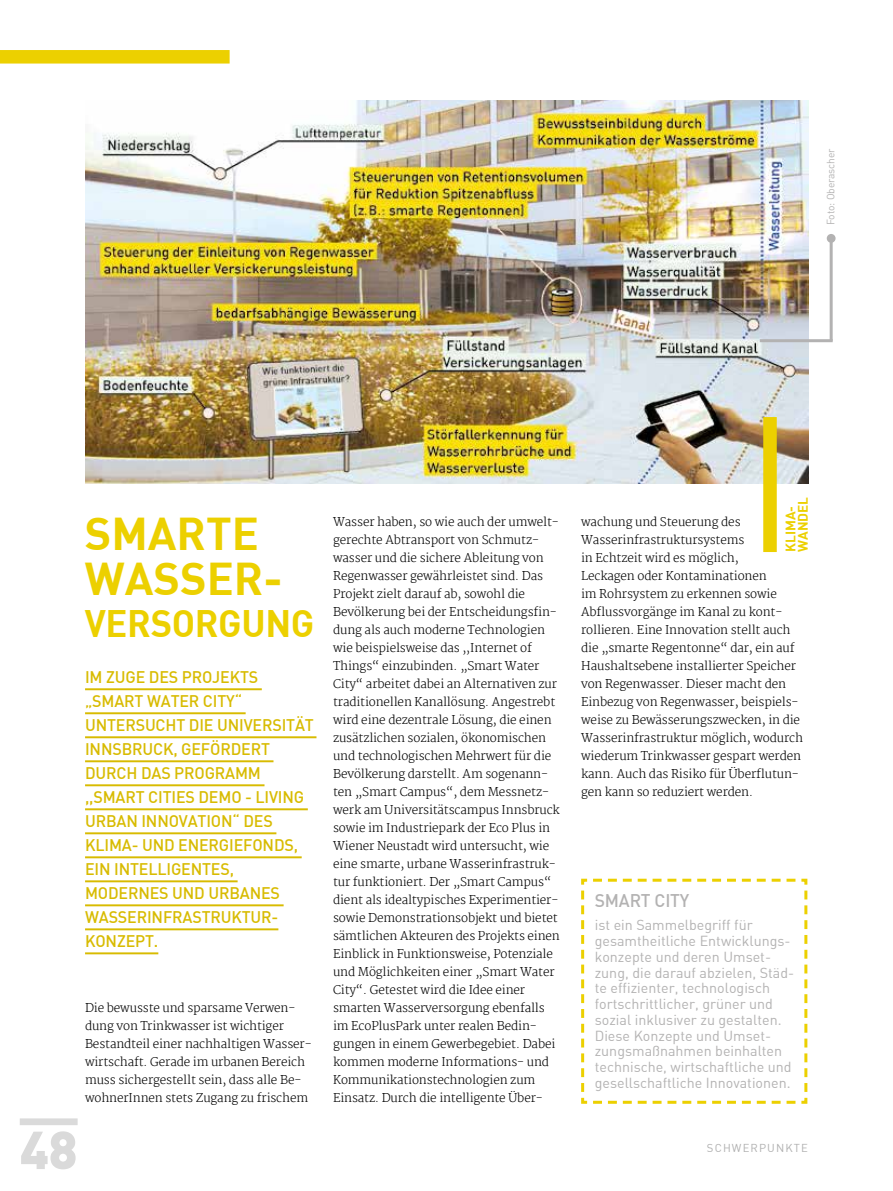
<style>
.page{position:relative;width:893px;height:1191px;background:#fff}
.page>*{position:absolute;margin:0;border:0;box-sizing:border-box;transform-origin:0 0}
.t1{font:900 52.5px "DIN";color:#dadada}
.t2{font:45px "DIN Bold";color:#ecd000}
.t3{font:37.5px "DIN Bold";letter-spacing:-.01em;color:#ecd000}
.t4{font:500 18px "DIN";letter-spacing:-.01em;color:#b3b2b2}
.t5{font:500 16.5px/24px "DIN";letter-spacing:-.01em;color:#d8bb00}
.t6{font:14.25px/15.8px "DIN Alternate";color:#b3b2b2}
.t7{font:13.5px/12.3px "DIN Bold";color:#ecd000}
.t8{font:200 12px/18px "Martel";letter-spacing:-.01em;color:#000}
.t9{font:11.25px "DIN";letter-spacing:.1em;color:#b0b0b0}
.t10{font:10.5px "DIN Alternate";letter-spacing:-.01em;color:#b3b2b2}
</style>
<div class="page">
<div style="left:20px;top:1118px;width:58px;height:7px;background:#dadada"></div>
<div style="left:0;top:50px;width:230px;height:14px;background:#ecd000"></div>
<img style="left:86px;top:100px;width:723px;height:383px">
<hr style="left:830px;top:237px;width:3px;height:104px;background:#b3b2b2">
<div style="left:827px;top:234px;width:9px;height:9px;background:#b3b2b2;border-radius:50%"></div>
<hr style="left:760px;top:339px;width:73px;height:3px;background:#b3b2b2">
<svg style="left:581px;top:878px;width:227px;height:226px"></svg>
<hr style="left:85px;top:688px;width:177px;height:2px;background:#d8bb00">
<hr style="left:85px;top:712px;width:161px;height:2px;background:#d8bb00">
<hr style="left:85px;top:736px;width:231px;height:2px;background:#d8bb00">
<hr style="left:85px;top:760px;width:188px;height:2px;background:#d8bb00">
<hr style="left:85px;top:784px;width:179px;height:2px;background:#d8bb00">
<hr style="left:85px;top:808px;width:223px;height:2px;background:#d8bb00">
<hr style="left:85px;top:832px;width:191px;height:2px;background:#d8bb00">
<hr style="left:85px;top:856px;width:217px;height:2px;background:#d8bb00">
<hr style="left:85px;top:880px;width:153px;height:2px;background:#d8bb00">
<hr style="left:85px;top:904px;width:199px;height:2px;background:#d8bb00">
<hr style="left:85px;top:928px;width:193px;height:2px;background:#d8bb00">
<hr style="left:85px;top:952px;width:73px;height:2px;background:#d8bb00">
<div style="left:763px;top:417px;width:14px;height:135px;background:#ecd000"></div>
<p class="t10" style="left:824px;top:225px;width:78px;rotate:-90deg">Foto: Oberascher</p>
<h2 class="t2" style="left:85px;top:504px;width:176px">SMARTE</h2>
<h2 class="t2" style="left:85px;top:549px;width:199px">WASSER-</h2>
<h3 class="t3" style="left:85px;top:598px;width:231px">VERSORGUNG</h3>
<p class="t5" style="left:85px;top:665px;width:230px">IM ZUGE DES PROJEKTS „SMART WATER CITY“<br>UNTERSUCHT DIE UNIVERSITÄT<br>INNSBRUCK, GEFÖRDERT<br>DURCH DAS PROGRAMM ,,SMART CITIES DEMO - LIVING<br>URBAN INNOVATION“ DES<br>KLIMA- UND ENERGIEFONDS,<br>EIN INTELLIGENTES,<br>MODERNES UND URBANES<br>WASSERINFRASTRUKTUR-<br>KONZEPT.</p>
<p class="t8" style="left:85px;top:998px;width:228px">Die bewusste und sparsame Verwen&shy;dung von Trinkwasser ist wichtiger Bestandteil einer nachhaltigen Wasser&shy;wirtschaft. Gerade im urbanen Bereich muss sichergestellt sein, dass alle Be&shy;wohnerInnen stets Zugang zu frischem</p>
<h1 class="t1" style="left:20px;top:1114px;width:59px">48</h1>
<p class="t7" style="left:784px;top:552px;width:57px;rotate:-90deg">KLIMA-<br>WANDEL</p>
<p class="t8" style="left:333px;top:512px;width:228px">Wasser haben, so wie auch der umwelt&shy;gerechte Abtransport von Schmutz&shy;wasser und die sichere Ableitung von Regenwasser gewährleistet sind. Das Projekt zielt darauf ab, sowohl die Bevölkerung bei der Entscheidungsfin&shy;dung als auch moderne Technologien wie beispielsweise das ,,Internet of Things“ einzubinden. „Smart Water City“ arbeitet dabei an Alternativen zur traditionellen Kanallösung. Angestrebt wird eine dezentrale Lösung, die einen zusätzlichen sozialen, ökonomischen und technologischen Mehrwert für die Bevölkerung darstellt. Am sogenann&shy;ten „Smart Campus“, dem Messnetz&shy;werk am Universitätscampus Innsbruck sowie im Industriepark der Eco Plus in Wiener Neustadt wird untersucht, wie eine smarte, urbane Wasserinfrastruk&shy;tur funktioniert. Der „Smart Campus“ dient als idealtypisches Experimentier&shy;sowie Demonstrationsobjekt und bietet sämtlichen Akteuren des Projekts einen Einblick in Funktionsweise, Potenziale und Möglichkeiten einer „Smart Water City“. Getestet wird die Idee einer smarten Wasserversorgung ebenfalls im EcoPlusPark unter realen Bedin&shy;gungen in einem Gewerbegebiet. Dabei kommen moderne Informations- und Kommunikationstechnologien zum Einsatz. Durch die intelligente Über-</p>
<p class="t8" style="left:581px;top:512px;width:223px">wachung und Steuerung des Wasserinfrastruktursystems<br>in Echtzeit wird es möglich,<br>Leckagen oder Kontaminationen<br>im Rohrsystem zu erkennen sowie Abflussvorgänge im Kanal zu kont&shy;rollieren. Eine Innovation stellt auch die „smarte Regentonne“ dar, ein auf Haushaltsebene installierter Speicher von Regenwasser. Dieser macht den Einbezug von Regenwasser, beispiels&shy;weise zu Bewässerungszwecken, in die Wasserinfrastruktur möglich, wodurch wiederum Trinkwasser gespart werden kann. Auch das Risiko für Überflutun&shy;gen kann so reduziert werden.</p>
<h3 class="t4" style="left:595px;top:888px;width:96px">SMART CITY</h3>
<p class="t6" style="left:595px;top:917px;width:201px">ist ein Sammelbegriff für gesamtheitliche Entwicklungs&shy;konzepte und deren Umset&shy;zung, die darauf abzielen, Städ&shy;te effizienter, technologisch fortschrittlicher, grüner und sozial inklusiver zu gestalten.<br>Diese Konzepte und Umset&shy;zungsmaßnahmen beinhalten technische, wirtschaftliche und gesellschaftliche Innovationen.</p>
<p class="t9" style="left:707px;top:1141px;width:102px">SCHWERPUNKTE</p>
</div>
